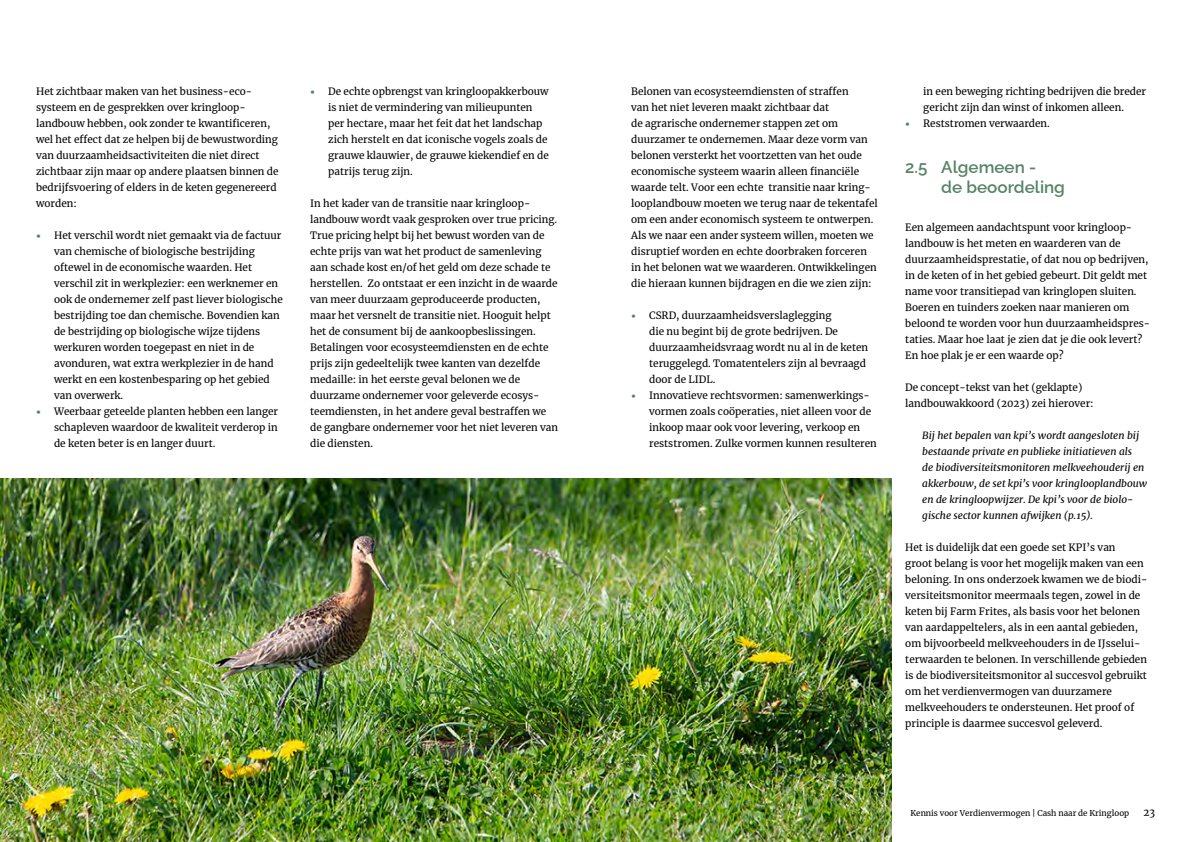
<style>
.page{position:relative;width:1191px;height:842px;background:#fff}
.page>*{position:absolute;margin:0;border:0;box-sizing:border-box;transform-origin:0 0}
.t1{font:600 17px/20px "Raleway";color:#558365}
.t2{font:10px/16px "Merriweather";color:#000}
.t3{font:italic 10px/16px "Merriweather";color:#000}
.t4{font:8px "Merriweather";color:#000}
.s1{font-family:"Verdana";font-size:9px;color:#558365}
</style>
<div class="page">
<img style="left:0;top:478px;width:891px;height:364px">
<p class="t2" style="left:36px;top:83px;width:244px">Het zichtbaar maken van het business-eco&shy;systeem en de gesprekken over kringloop&shy;landbouw hebben, ook zonder te kwantificeren, wel het effect dat ze helpen bij de bewustwording van duurzaamheidsactiviteiten die niet direct zichtbaar zijn maar op andere plaatsen binnen de bedrijfsvoering of elders in de keten gegenereerd worden:</p>
<p class="t2" style="left:54px;top:227px;width:230px;text-indent:-18px"><span class="s1">•</span> Het verschil wordt niet gemaakt via de factuur van chemische of biologische bestrijding oftewel in de economische waarden. Het verschil zit in werkplezier: een werknemer en ook de ondernemer zelf past liever biologische bestrijding toe dan chemische. Bovendien kan de bestrijding op biologische wijze tijdens werkuren worden toegepast en niet in de avonduren, wat extra werkplezier in de hand werkt en een kostenbesparing op het gebied van overwerk.</p>
<p class="t2" style="left:54px;top:403px;width:226px;text-align:justify;text-indent:-18px"><span class="s1">•</span> Weerbaar geteelde planten hebben een langer schapleven waardoor de kwaliteit verderop in de keten beter is en langer duurt.</p>
<p class="t2" style="left:328px;top:83px;width:222px;text-indent:-18px"><span class="s1">•</span> De echte opbrengst van kringloopakkerbouw is niet de vermindering van milieupunten per hectare, maar het feit dat het landschap zich herstelt en dat iconische vogels zoals de grauwe klauwier, de grauwe kiekendief en de patrijs terug zijn.</p>
<p class="t2" style="left:310px;top:195px;width:249px">In het kader van de transitie naar kringloop&shy;landbouw wordt vaak gesproken over true pricing.<br>True pricing helpt bij het bewust worden van de echte prijs van wat het product de samenleving aan schade kost en/of het geld om deze schade te herstellen. Zo ontstaat er een inzicht in de waarde van meer duurzaam geproduceerde producten, maar het versnelt de transitie niet. Hooguit helpt het de consument bij de aankoopbeslissingen.<br>Betalingen voor ecosysteemdiensten en de echte prijs zijn gedeeltelijk twee kanten van dezelfde medaille: in het eerste geval belonen we de duurzame ondernemer voor geleverde ecosys&shy;teemdiensten, in het andere geval bestraffen we de gangbare ondernemer voor het niet leveren van die diensten.</p>
<p class="t2" style="left:631px;top:83px;width:248px">Belonen van ecosysteemdiensten of straffen<br>van het niet leveren maakt zichtbaar dat<br>de agrarische ondernemer stappen zet om duurzamer te ondernemen. Maar deze vorm van belonen versterkt het voortzetten van het oude economische systeem waarin alleen financiële waarde telt. Voor een echte transitie naar kring&shy;looplandbouw moeten we terug naar de tekentafel om een ander economisch systeem te ontwerpen.<br>Als we naar een ander systeem willen, moeten we disruptief worden en echte doorbraken forceren in het belonen wat we waarderen. Ontwikkelingen die hieraan kunnen bijdragen en die we zien zijn:</p>
<p class="t2" style="left:649px;top:307px;width:220px;text-indent:-18px"><span class="s1">•</span> CSRD, duurzaamheidsverslaglegging<br>die nu begint bij de grote bedrijven. De duurzaamheidsvraag wordt nu al in de keten teruggelegd. Tomatentelers zijn al bevraagd door de LIDL.</p>
<p class="t2" style="left:649px;top:387px;width:229px;text-indent:-18px"><span class="s1">•</span> Innovatieve rechtsvormen: samenwerkings&shy;vormen zoals coöperaties, niet alleen voor de inkoop maar ook voor levering, verkoop en reststromen. Zulke vormen kunnen resulteren</p>
<p class="t2" style="left:923px;top:83px;width:224px">in een beweging richting bedrijven die breder gericht zijn dan winst of inkomen alleen.</p>
<p class="t2" style="left:905px;top:115px;width:146px"><span class="s1">•</span> Reststromen verwaarden.</p>
<h1 class="t1" style="left:941px;top:155px;width:125px;text-indent:-36px">2.5 Algemeen -<br>de beoordeling</h1>
<p class="t2" style="left:905px;top:219px;width:246px">Een algemeen aandachtspunt voor kringloop&shy;landbouw is het meten en waarderen van de duurzaamheidsprestatie, of dat nou op bedrijven, in de keten of in het gebied gebeurt. Dit geldt met name voor transitiepad van kringlopen sluiten.<br>Boeren en tuinders zoeken naar manieren om beloond te worden voor hun duurzaamheidspres&shy;taties. Maar hoe laat je zien dat je die ook levert?<br>En hoe plak je er een waarde op?</p>
<p class="t2" style="left:905px;top:379px;width:190px">De concept-tekst van het (geklapte) landbouwakkoord (2023) zei hierover:</p>
<p class="t3" style="left:922px;top:427px;width:226px">Bij het bepalen van kpi’s wordt aangesloten bij bestaande private en publieke initiatieven als<br>de biodiversiteitsmonitoren melkveehouderij en akkerbouw, de set kpi’s voor kringlooplandbouw en de kringloopwijzer. De kpi’s voor de biolo&shy;gische sector kunnen afwijken (p.15).</p>
<p class="t2" style="left:905px;top:539px;width:244px">Het is duidelijk dat een goede set KPI’s van<br>groot belang is voor het mogelijk maken van een beloning. In ons onderzoek kwamen we de biodi&shy;versiteitsmonitor meermaals tegen, zowel in de keten bij Farm Frites, als basis voor het belonen van aardappeltelers, als in een aantal gebieden, om bijvoorbeeld melkveehouders in de IJsselui&shy;terwaarden te belonen. In verschillende gebieden is de biodiversiteitsmonitor al succesvol gebruikt om het verdienvermogen van duurzamere melkveehouders te ondersteunen. Het proof of principle is daarmee succesvol geleverd.</p>
<p class="t4" style="left:910px;top:808px;width:220px">Kennis voor Verdienvermogen | Cash naar de Kringloop</p>
<p class="t2" style="left:1143px;top:804px;width:13px">23</p>
</div>
